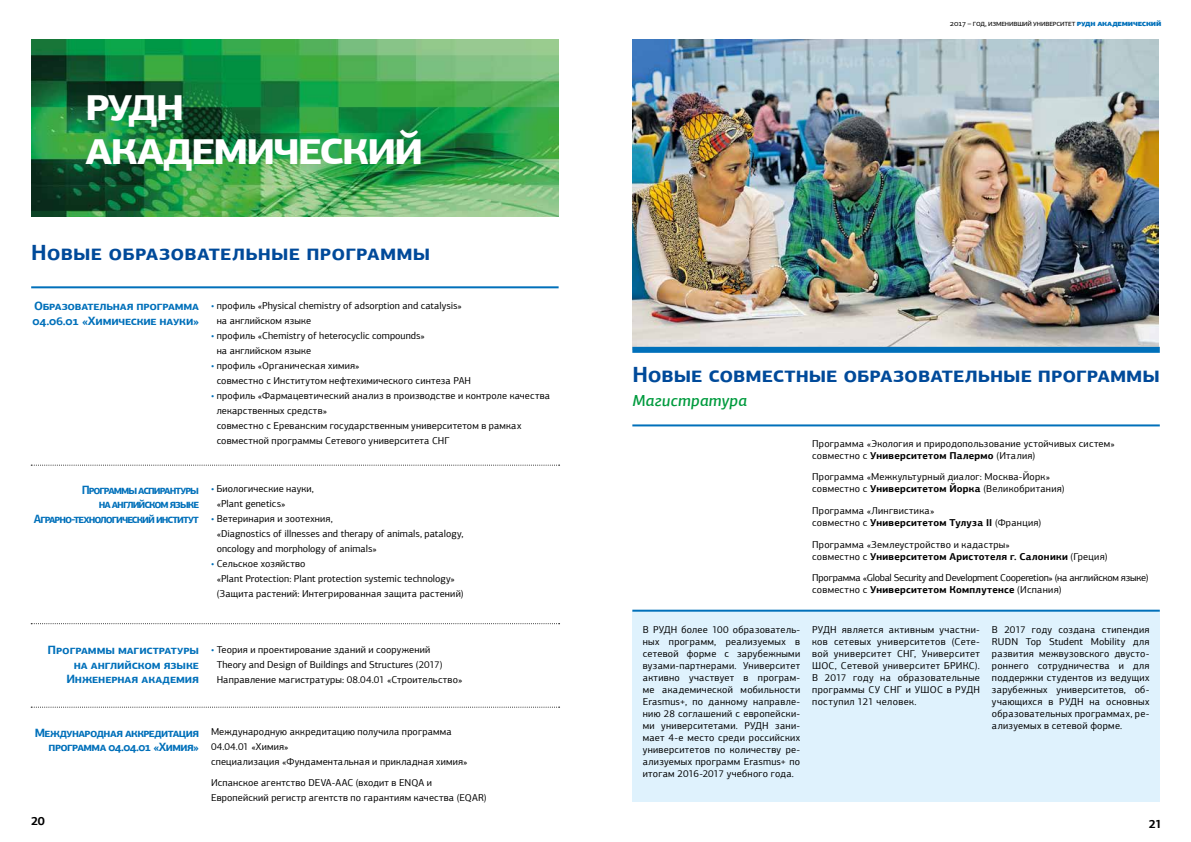
<style>
.page{position:relative;width:1191px;height:842px;background:#fff}
.page>*{position:absolute;margin:0;border:0;box-sizing:border-box;transform-origin:0 0}
.t1{font:700 48px/44px "PF Agora Sans Pro";letter-spacing:-.045em;color:#fff}
.t2{font:700 22px "PF Agora Sans Pro";color:#004a9a}
.t3{font:italic 500 16px "PF Agora Sans Pro";letter-spacing:.02em;color:#009b3e}
.t4{font:700 12px/14.4px "PF Agora Sans Pro";letter-spacing:-.085em;color:#0070ba;text-align:right;scale:.93 1}
.t5{font:700 12px/14.4px "PF Agora Sans Pro";letter-spacing:-.005em;color:#0070ba;text-align:right}
.t6{font:700 12px/14.4px "PF Agora Sans Pro";letter-spacing:-.02em;color:#0070ba}
.t7{font:700 12px/14.4px "PF Agora Sans Pro";letter-spacing:-.045em;color:#0070ba;text-align:right}
.t8{font:700 12px "PF Agora Sans Pro";color:#000}
.t9{font:10px/12px "PF Agora Sans Pro";letter-spacing:.015em;color:#000}
.t10{font:10px/12px "PF Agora Sans Pro";letter-spacing:-.025em;color:#000}
.t11{font:8px "PF Agora Sans Pro";letter-spacing:-.05em;color:#000}
.s1{color:#0070ba}
.s2{font-weight:900;color:#0070ba}
.s3{font-weight:700}
</style>
<div class="page">
<img style="left:632px;top:40px;width:527px;height:307px">
<div style="left:632px;top:612px;width:527px;height:190px;background:#dff2fd"></div>
<img style="left:31px;top:40px;width:527px;height:177px">
<hr style="left:31px;top:286px;width:527px;height:2px;background:#0070ba">
<hr style="left:632px;top:424px;width:527px;height:2px;background:#0070ba">
<hr style="left:632px;top:610px;width:527px;height:2px;background:#0070ba">
<svg style="left:31px;top:465px;width:528px;height:1px"></svg>
<svg style="left:31px;top:623px;width:528px;height:1px"></svg>
<svg style="left:31px;top:707px;width:528px;height:1px"></svg>
<div style="left:632px;top:347px;width:527px;height:6px;background:#0070ba"></div>
<h1 class="t1" style="left:85px;top:81px;width:340px">рудн академический</h1>
<h2 class="t2" style="left:31px;top:238px;width:401px">Новые образовательные программы</h2>
<p class="t6" style="left:32px;top:299px;width:168px">Образовательная программа<br>04.06.01 «Химические науки»</p>
<p class="t9" style="left:217px;top:298px;width:247px;line-height:15px;text-indent:-6px"><span class="s1">•</span> профиль «Physical chemistry of adsorption and catalysis» на английском языке</p>
<p class="t9" style="left:217px;top:328px;width:210px;line-height:15px;text-indent:-6px"><span class="s1">•</span> профиль «Chemistry of heterocyclic compounds» на английском языке</p>
<p class="t9" style="left:217px;top:358px;width:256px;line-height:15px;text-indent:-6px"><span class="s1">•</span> профиль «Органическая химия»<br>совместно с Институтом нефтехимического синтеза РАН</p>
<p class="t9" style="left:217px;top:388px;width:335px;line-height:15px;text-indent:-6px"><span class="s1">•</span> профиль «Фармацевтический анализ в производстве и контроле качества лекарственных средств»<br>совместно с Ереванским государственным университетом в рамках совместной программы Сетевого университета СНГ</p>
<p class="t4" style="left:34px;top:482px;width:179px">Программы аспирантуры<br>на английском языке<br>Аграрно-технологический институт</p>
<p class="t9" style="left:217px;top:481px;width:99px;line-height:15px;text-indent:-6px"><span class="s1">•</span> Биологические науки, «Plant genetics»</p>
<p class="t9" style="left:217px;top:511px;width:248px;line-height:15px;text-indent:-6px"><span class="s1">•</span> Ветеринария и зоотехния,<br>«Diagnostics of illnesses and therapy of animals, patalogy, oncology and morphology of animals»</p>
<p class="t9" style="left:217px;top:556px;width:248px;line-height:15px;text-indent:-6px"><span class="s1">•</span> Сельское хозяйство<br>«Plant Protection: Plant protection systemic technology» (Защита растений: Интегрированная защита растений)</p>
<p class="t5" style="left:48px;top:643px;width:153px">Программы магистратуры на английском языке<br>Инженерная академия</p>
<p class="t9" style="left:217px;top:642px;width:247px;line-height:15px;text-indent:-6px"><span class="s1">•</span> Теория и проектирование зданий и сооружений<br>Theory and Design of Buildings and Structures (2017)<br>Направление магистратуры: 08.04.01 «Строительство»</p>
<p class="t7" style="left:35px;top:725px;width:166px">Международная аккредитация программа 04.04.01 «Химия»</p>
<p class="t9" style="left:211px;top:724px;width:258px;line-height:15px">Международную аккредитацию получила программа<br>04.04.01 «Химия»<br>специализация «Фундаментальная и прикладная химия»</p>
<p class="t9" style="left:211px;top:775px;width:277px;line-height:15px">Испанское агентство DEVA-AAC (входит в ENQA и<br>Европейский регистр агентств по гарантиям качества (EQAR)</p>
<p class="t11" style="left:950px;top:18px;width:213px">2017 – год, изменивший университет <span class="s2">рудн академический</span></p>
<h2 class="t2" style="left:632px;top:360px;width:529px">Новые совместные образовательные программы</h2>
<h3 class="t3" style="left:632px;top:391px;width:116px">Магистратура</h3>
<p class="t9" style="left:643px;top:624px;width:159px;text-align:justify">В РУДН более 100 образователь&shy;ных программ, реализуемых в сетевой форме с зарубежными вузами-партнерами. Университет активно участвует в програм&shy;ме академической мобильности Erasmus+, по данному направле&shy;нию 28 соглашений с европейски&shy;ми университетами. РУДН зани&shy;мает 4-е место среди российских университетов по количеству ре&shy;ализуемых программ Erasmus+ по итогам 2016-2017 учебного года.</p>
<p class="t9" style="left:812px;top:437px;width:304px">Программа «Экология и природопользование устойчивых систем» совместно с <span class="s3">Университетом Палермо</span> (Италия)</p>
<p class="t9" style="left:812px;top:471px;width:254px">Программа «Межкультурный диалог: Москва-Йорк» совместно с <span class="s3">Университетом Йорка</span> (Великобритания)</p>
<p class="t9" style="left:812px;top:505px;width:231px">Программа «Лингвистика»<br>совместно с <span class="s3">Университетом Тулуза II</span> (Франция)</p>
<p class="t9" style="left:812px;top:538px;width:297px">Программа «Землеустройство и кадастры»<br>совместно с <span class="s3">Университетом Аристотеля г. Салоники</span> (Греция)</p>
<p class="t10" style="left:812px;top:572px;width:338px">Программа «Global Security and Development Cooperetion» (на английском языке) совместно с <span class="s3">Университетом Комплутенсе</span> (Испания)</p>
<p class="t9" style="left:812px;top:624px;width:169px;text-align:justify">РУДН является активным участни&shy;ков сетевых университетов (Сете&shy;вой университет СНГ, Университет ШОС, Сетевой университет БРИКС).<br>В 2017 году на образовательные программы СУ СНГ и УШОС в РУДН поступил 121 человек.</p>
<p class="t9" style="left:992px;top:624px;width:159px;text-align:justify">В 2017 году создана стипендия RUDN Top Student Mobility для развития межвузовского двусто&shy;роннего сотрудничества и для поддержки студентов из ведущих зарубежных университетов, об&shy;учающихся в РУДН на основных образовательных программах, ре&shy;ализуемых в сетевой форме.</p>
<p class="t8" style="left:31px;top:813px;width:15px">20</p>
<p class="t8" style="left:1148px;top:816px;width:15px">21</p>
</div>
